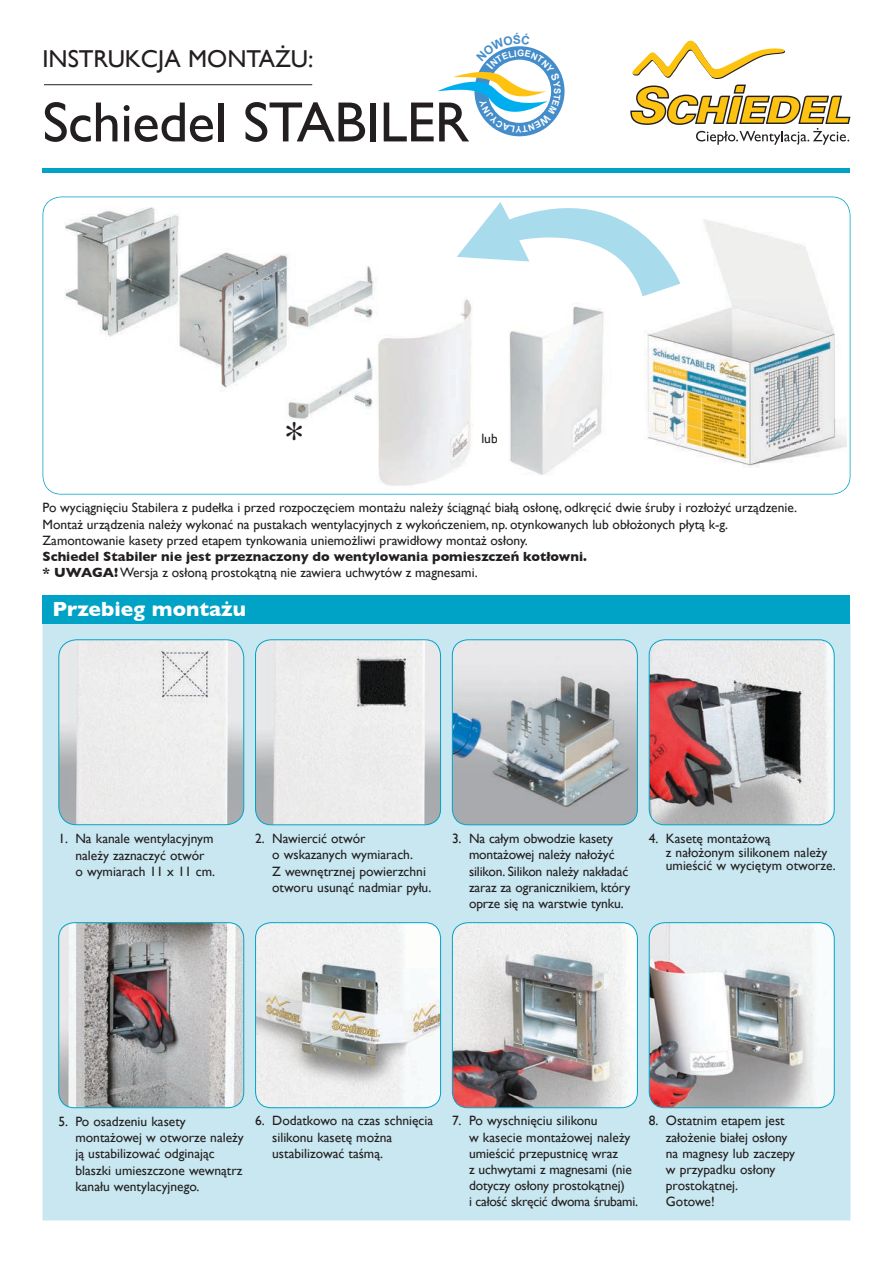
<style>
.page{position:relative;width:893px;height:1263px;background:#fff}
.page>*{position:absolute;margin:0;border:0;box-sizing:border-box;transform-origin:0 0}
.t1{font:57px "Gill Sans";letter-spacing:-.01em;color:#231f20}
.t2{font:40.5px "Gill Sans";color:#231f20}
.t3{font:24.45px "Gill Sans";color:#231f20}
.t4{font:700 20.85px "Gill Sans";color:#fff}
.t5{font:13.5px/16.2px "Gill Sans";color:#231f20}
.t6{font:700 13.5px/16.2px "Gill Sans";color:#231f20}
.s1{font-weight:400}
</style>
<div class="page">
<div style="left:43px;top:624px;width:807px;height:596px;background:#c8e7f0"></div>
<hr style="left:44px;top:84px;width:268px;height:1px;background:#231f20">
<svg style="left:632px;top:41px;width:153px;height:38px"></svg>
<svg style="left:630px;top:85px;width:220px;height:60px"></svg>
<div style="left:43px;top:168px;width:807px;height:5px;background:#00a2c6"></div>
<div style="left:43px;top:595px;width:807px;height:29px;background:#00a2c6"></div>
<img style="left:241px;top:658px;width:3px;height:159px">
<img style="left:59px;top:640px;width:181px;height:185px">
<div style="left:58px;top:639px;width:186px;height:186px;border:1px solid #00a2c6;border-radius:18px"></div>
<img style="left:255px;top:640px;width:186px;height:185px">
<div style="left:255px;top:639px;width:186px;height:186px;border:1px solid #00a2c6;border-radius:16px"></div>
<img style="left:468px;top:643px;width:169px;height:181px">
<img style="left:452px;top:640px;width:16px;height:184px">
<div style="left:452px;top:639px;width:186px;height:186px;border:1px solid #00a2c6;border-radius:16px"></div>
<img style="left:651px;top:644px;width:183px;height:181px">
<img style="left:649px;top:640px;width:16px;height:172px">
<div style="left:649px;top:639px;width:186px;height:186px;border:1px solid #00a2c6;border-radius:16px"></div>
<svg style="left:59px;top:923px;width:185px;height:185px;background:#a49e9f"></svg>
<img style="left:228px;top:936px;width:16px;height:172px">
<img style="left:59px;top:923px;width:15px;height:171px">
<div style="left:58px;top:922px;width:186px;height:186px;border:1px solid #00a2c6;border-radius:16px"></div>
<svg style="left:256px;top:923px;width:185px;height:185px"></svg>
<svg style="left:434px;top:925px;width:7px;height:13px"></svg>
<img style="left:256px;top:923px;width:15px;height:171px">
<div style="left:255px;top:922px;width:186px;height:186px;border:1px solid #00a2c6;border-radius:16px"></div>
<img style="left:452px;top:923px;width:185px;height:185px">
<div style="left:452px;top:922px;width:186px;height:186px;border:1px solid #00a2c6;border-radius:16px"></div>
<img style="left:649px;top:923px;width:185px;height:185px">
<div style="left:649px;top:922px;width:186px;height:186px;border:1px solid #00a2c6;border-radius:16px"></div>
<svg style="left:43px;top:197px;width:807px;height:298px"></svg>
<img style="left:622px;top:210px;width:224px;height:257px">
<svg style="left:457px;top:196px;width:223px;height:100px"></svg>
<img style="left:497px;top:303px;width:120px;height:183px">
<div style="left:474px;top:46px;width:91px;height:90px;background:#448dcb;border-radius:50%"></div>
<svg style="left:438px;top:46px;width:123px;height:87px"></svg>
<h3 class="t3" style="left:43px;top:44px;width:272px">INSTRUKCJA MONTAŻU:</h3>
<h1 class="t1" style="left:43px;top:89px;width:428px">Schiedel STABILER</h1>
<h2 class="t2" style="left:286px;top:413px;width:18px">*</h2>
<p class="t5" style="left:481px;top:430px;width:18px">lub</p>
<p class="t5" style="left:43px;top:500px;width:756px">Po wyciągnięciu Stabilera z pudełka i przed rozpoczęciem montażu należy ściągnąć białą osłonę, odkręcić dwie śruby i rozłożyć urządzenie.<br>Montaż urządzenia należy wykonać na pustakach wentylacyjnych z wykończeniem, np. otynkowanych lub obłożonych płytą k-g.<br>Zamontowanie kasety przed etapem tynkowania uniemożliwi prawidłowy montaż osłony.</p>
<p class="t6" style="left:43px;top:548px;width:546px">Schiedel Stabiler nie jest przeznaczony do wentylowania pomieszczeń kotłowni. * UWAGA! <span class="s1">Wersja z osłoną prostokątną nie zawiera uchwytów z magnesami.</span></p>
<h3 class="t4" style="left:52px;top:597px;width:195px">Przebieg montażu</h3>
<p class="t5" style="left:75px;top:830px;width:141px;text-indent:-17px">1. Na kanale wentylacyjnym należy zaznaczyć otwór o wymiarach 11 x 11 cm.</p>
<p class="t5" style="left:272px;top:830px;width:161px;text-indent:-17px">2. Nawiercić otwór<br>o wskazanych wymiarach.<br>Z wewnętrznej powierzchni otworu usunąć nadmiar pyłu.</p>
<p class="t5" style="left:469px;top:830px;width:163px;text-indent:-17px">3. Na całym obwodzie kasety montażowej należy nałożyć silikon. Silikon należy nakładać zaraz za ogranicznikiem, który oprze się na warstwie tynku.</p>
<p class="t5" style="left:666px;top:832px;width:171px;line-height:13.5px;text-indent:-17px">4. Kasetę montażową<br>z nałożonym silikonem należy umieścić w wyciętym otworze.</p>
<p class="t5" style="left:75px;top:1113px;width:170px;text-indent:-17px">5. Po osadzeniu kasety montażowej w otworze należy ją ustabilizować odginając blaszki umieszczone wewnątrz kanału wentylacyjnego.</p>
<p class="t5" style="left:272px;top:1112px;width:163px;text-indent:-17px">6. Dodatkowo na czas schnięcia silikonu kasetę można ustabilizować taśmą.</p>
<p class="t5" style="left:469px;top:1112px;width:170px;text-indent:-17px">7. Po wyschnięciu silikonu<br>w kasecie montażowej należy umieścić przepustnicę wraz<br>z uchwytami z magnesami (nie dotyczy osłony prostokątnej)<br>i całość skręcić dwoma śrubami.</p>
<p class="t5" style="left:666px;top:1112px;width:131px;text-indent:-17px">8. Ostatnim etapem jest założenie białej osłony na magnesy lub zaczepy w przypadku osłony prostokątnej.<br>Gotowe!</p>
</div>
